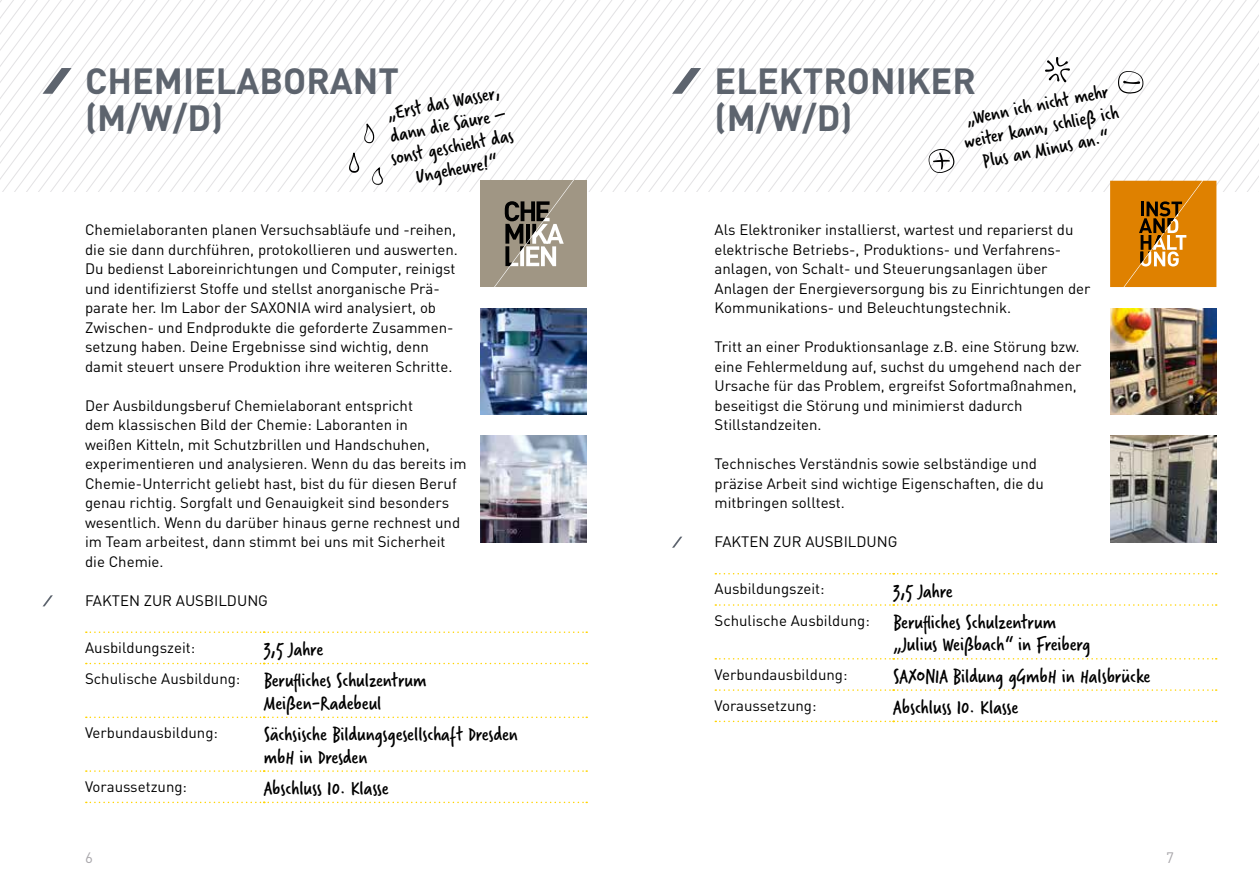
<style>
.page{position:relative;width:1259px;height:893px;background:#fff}
.page>*{position:absolute;margin:0;border:0;box-sizing:border-box;transform-origin:0 0}
.t1{font:700 36px/37.5px "DIN";color:#5d646e}
.t2{font:21px/22.5px "Verveine";color:#000}
.t3{font:15px/19.5px "DIN";color:#000}
.t4{font:15px "DIN";color:#a9a7ab}
.s1{font-family:"DIN";font-size:15px}
</style>
<div class="page">
<svg style="left:879px;top:0;width:12px;height:191px"></svg>
<svg style="left:891px;top:0;width:12px;height:191px"></svg>
<svg style="left:903px;top:0;width:12px;height:191px"></svg>
<svg style="left:915px;top:0;width:12px;height:191px"></svg>
<svg style="left:927px;top:0;width:12px;height:191px"></svg>
<svg style="left:939px;top:0;width:12px;height:191px"></svg>
<svg style="left:951px;top:0;width:12px;height:191px"></svg>
<svg style="left:963px;top:0;width:12px;height:191px"></svg>
<svg style="left:975px;top:0;width:12px;height:191px"></svg>
<svg style="left:987px;top:0;width:12px;height:191px"></svg>
<svg style="left:999px;top:0;width:12px;height:191px"></svg>
<svg style="left:1011px;top:0;width:12px;height:191px"></svg>
<svg style="left:1023px;top:0;width:12px;height:191px"></svg>
<svg style="left:0;top:0;width:234px;height:191px"></svg>
<svg style="left:86px;top:631px;width:501px;height:2px"></svg>
<svg style="left:86px;top:663px;width:501px;height:1px"></svg>
<svg style="left:86px;top:717px;width:501px;height:1px"></svg>
<svg style="left:86px;top:770px;width:501px;height:2px"></svg>
<svg style="left:86px;top:802px;width:501px;height:1px"></svg>
<svg style="left:480px;top:181px;width:107px;height:106px;background:#9a9182"></svg>
<img style="left:480px;top:308px;width:107px;height:107px">
<img style="left:480px;top:436px;width:107px;height:106px">
<svg style="left:43px;top:595px;width:10px;height:11px"></svg>
<svg style="left:349px;top:153px;width:10px;height:20px"></svg>
<svg style="left:364px;top:124px;width:10px;height:19px"></svg>
<svg style="left:372px;top:167px;width:11px;height:18px"></svg>
<svg style="left:672px;top:68px;width:29px;height:26px"></svg>
<svg style="left:715px;top:573px;width:501px;height:1px"></svg>
<svg style="left:715px;top:604px;width:501px;height:2px"></svg>
<svg style="left:715px;top:658px;width:501px;height:2px"></svg>
<svg style="left:715px;top:689px;width:501px;height:2px"></svg>
<svg style="left:715px;top:721px;width:501px;height:1px"></svg>
<img style="left:1110px;top:436px;width:106px;height:106px">
<img style="left:1110px;top:308px;width:106px;height:107px">
<svg style="left:672px;top:537px;width:10px;height:11px"></svg>
<svg style="left:928px;top:149px;width:26px;height:24px"></svg>
<svg style="left:1035px;top:0;width:224px;height:287px"></svg>
<h1 class="t1" style="left:85px;top:60px;width:315px">CHEMIELABORANT (M/W/D)</h1>
<h2 class="t2" style="left:380px;top:103px;width:126px;text-align:center;rotate:-11deg">„Erst das Wasser, dann die Säure – sonst geschieht das<br>Ungeheure!“</h2>
<p class="t3" style="left:85px;top:220px;width:374px">Chemielaboranten planen Versuchsabläufe und -reihen, die sie dann durchführen, protokollieren und auswerten.<br>Du bedienst Laboreinrichtungen und Computer, reinigst und identifizierst Stoffe und stellst anorganische Prä&shy;parate her. Im Labor der SAXONIA wird analysiert, ob Zwischen- und Endprodukte die geforderte Zusammen&shy;setzung haben. Deine Ergebnisse sind wichtig, denn damit steuert unsere Produktion ihre weiteren Schritte.</p>
<p class="t3" style="left:85px;top:395px;width:383px">Der Ausbildungsberuf Chemielaborant entspricht<br>dem klassischen Bild der Chemie: Laboranten in<br>weißen Kitteln, mit Schutzbrillen und Handschuhen, experimentieren und analysieren. Wenn du das bereits im Chemie-Unterricht geliebt hast, bist du für diesen Beruf genau richtig. Sorgfalt und Genauigkeit sind besonders wesentlich. Wenn du darüber hinaus gerne rechnest und im Team arbeitest, dann stimmt bei uns mit Sicherheit die Chemie.</p>
<p class="t3" style="left:85px;top:590px;width:184px">FAKTEN ZUR AUSBILDUNG</p>
<p class="t3" style="left:85px;top:637px;width:112px">Ausbildungszeit:</p>
<h2 class="t2" style="left:85px;top:634px;width:343px;line-height:31.3px;text-indent:179px">3,5 Jahre<br><span class="s1">Schulische Ausbildung:</span> Berufliches Schulzentrum</h2>
<h2 class="t2" style="left:264px;top:692px;width:119px">Meißen-Radebeul</h2>
<p class="t3" style="left:85px;top:723px;width:134px">Verbundausbildung:</p>
<h2 class="t2" style="left:264px;top:723px;width:255px">Sächsische Bildungsgesellschaft Dresden mbH in Dresden</h2>
<p class="t3" style="left:85px;top:776px;width:103px">Voraussetzung:</p>
<h2 class="t2" style="left:264px;top:777px;width:126px">Abschluss 10. Klasse</h2>
<h1 class="t1" style="left:714px;top:60px;width:263px">ELEKTRONIKER (M/W/D)</h1>
<h2 class="t2" style="left:958px;top:109px;width:158px;text-align:center;rotate:-11deg">„Wenn ich nicht mehr weiter kann, schließ ich<br>Plus an Minus an.“</h2>
<p class="t3" style="left:714px;top:220px;width:377px">Als Elektroniker installierst, wartest und reparierst du elektrische Betriebs-, Produktions- und Verfahrens&shy;anlagen, von Schalt- und Steuerungsanlagen über Anlagen der Energieversorgung bis zu Einrichtungen der Kommunikations- und Beleuchtungstechnik.</p>
<p class="t3" style="left:714px;top:337px;width:368px">Tritt an einer Produktionsanlage z.B. eine Störung bzw. eine Fehlermeldung auf, suchst du umgehend nach der Ursache für das Problem, ergreifst Sofortmaßnahmen, beseitigst die Störung und minimierst dadurch Stillstandzeiten.</p>
<p class="t3" style="left:714px;top:454px;width:331px">Technisches Verständnis sowie selbständige und präzise Arbeit sind wichtige Eigenschaften, die du mitbringen solltest.</p>
<p class="t3" style="left:714px;top:532px;width:184px">FAKTEN ZUR AUSBILDUNG</p>
<p class="t3" style="left:714px;top:579px;width:112px">Ausbildungszeit:</p>
<h2 class="t2" style="left:714px;top:575px;width:343px;line-height:31.3px;text-indent:179px">3,5 Jahre<br><span class="s1">Schulische Ausbildung:</span> Berufliches Schulzentrum</h2>
<h2 class="t2" style="left:893px;top:633px;width:199px">„Julius Weißbach“ in Freiberg</h2>
<p class="t3" style="left:714px;top:664px;width:134px">Verbundausbildung:</p>
<h2 class="t2" style="left:893px;top:665px;width:259px">SAXONIA Bildung gGmbH in Halsbrücke</h2>
<p class="t3" style="left:714px;top:695px;width:103px">Voraussetzung:</p>
<h2 class="t2" style="left:893px;top:696px;width:126px">Abschluss 10. Klasse</h2>
<p class="t4" style="left:85px;top:848px;width:9px">6</p>
<p class="t4" style="left:1166px;top:848px;width:9px">7</p>
</div>
